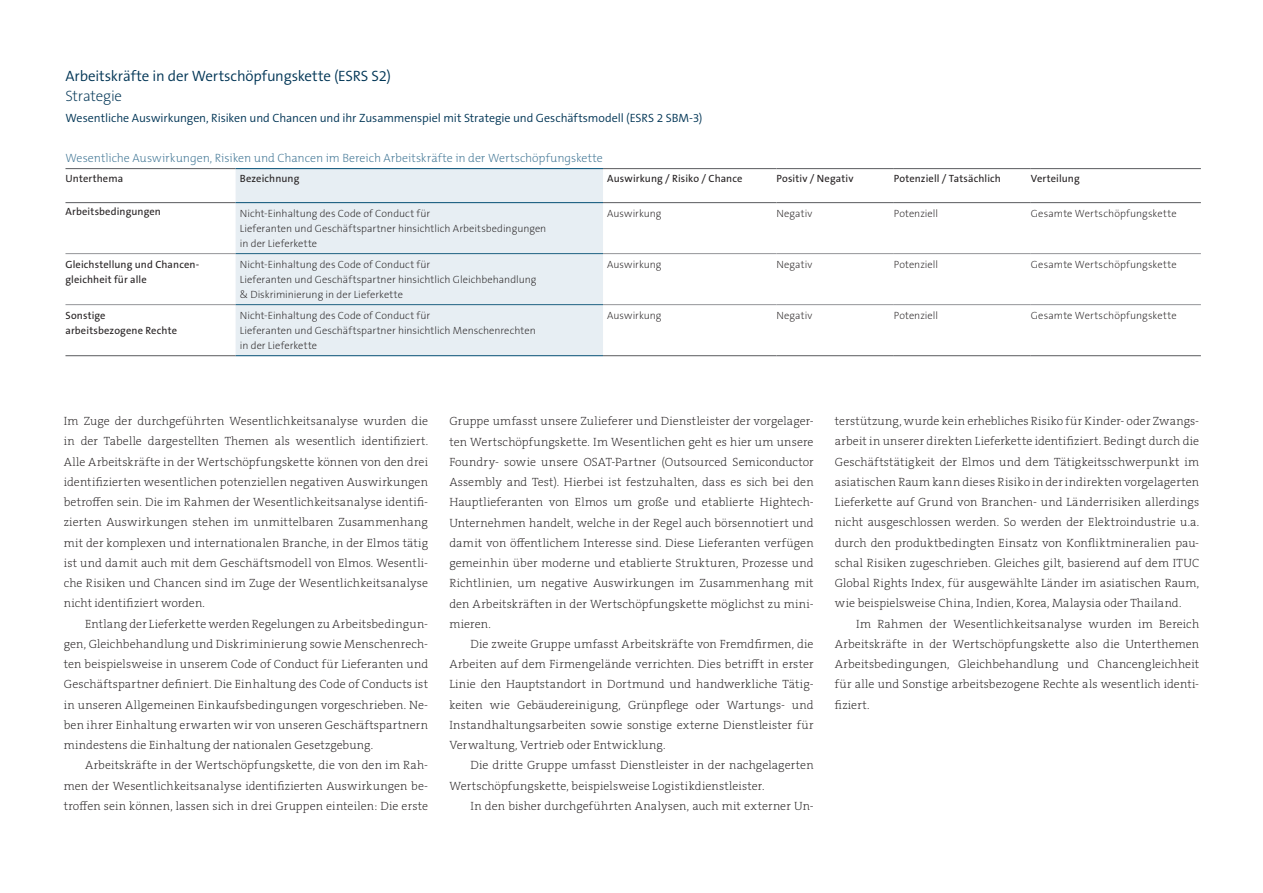
<style>
.page{position:relative;width:1263px;height:893px;background:#fff}
.page>*{position:absolute;margin:0;border:0;box-sizing:border-box;transform-origin:0 0}
.t1{font:300 15px "The Sans B W4";letter-spacing:-.01em;color:#003555}
.t2{font:200 15px "The Sans B W2";letter-spacing:-.015em;color:#003555}
.t3{font:200 12px/20.2px "The Serif B W2";letter-spacing:.01em;color:#231f20;text-align:justify}
.t4{font:300 12px "The Sans B W4";letter-spacing:-.005em;color:#003555}
.t5{font:200 12px "The Mix B W2";letter-spacing:-.005em;color:#3a7191}
.t6{font:200 10.5px/15px "The Sans B W2";letter-spacing:.005em;color:#231f20}
.t7{font:10.5px/15px "The Sans B W5 Plain";letter-spacing:.01em;color:#231f20}
</style>
<div class="page">
<div style="left:236px;top:169px;width:367px;height:186px;background:#e7eef3"></div>
<hr style="left:65px;top:253px;width:171px;height:1px;background:#939598">
<hr style="left:603px;top:253px;width:173px;height:1px;background:#939598">
<hr style="left:776px;top:253px;width:118px;height:1px;background:#939598">
<hr style="left:894px;top:253px;width:137px;height:1px;background:#939598">
<hr style="left:1031px;top:253px;width:170px;height:1px;background:#939598">
<hr style="left:65px;top:304px;width:171px;height:1px;background:#939598">
<hr style="left:603px;top:304px;width:173px;height:1px;background:#939598">
<hr style="left:776px;top:304px;width:118px;height:1px;background:#939598">
<hr style="left:894px;top:304px;width:137px;height:1px;background:#939598">
<hr style="left:1031px;top:304px;width:170px;height:1px;background:#939598">
<hr style="left:65px;top:168px;width:171px;height:1px;background:#6c6d70">
<hr style="left:603px;top:168px;width:173px;height:1px;background:#6c6d70">
<hr style="left:776px;top:168px;width:118px;height:1px;background:#6c6d70">
<hr style="left:894px;top:168px;width:137px;height:1px;background:#6c6d70">
<hr style="left:1031px;top:168px;width:170px;height:1px;background:#6c6d70">
<hr style="left:65px;top:202px;width:171px;height:1px;background:#6c6d70">
<hr style="left:603px;top:202px;width:173px;height:1px;background:#6c6d70">
<hr style="left:776px;top:202px;width:118px;height:1px;background:#6c6d70">
<hr style="left:894px;top:202px;width:137px;height:1px;background:#6c6d70">
<hr style="left:1031px;top:202px;width:170px;height:1px;background:#6c6d70">
<hr style="left:65px;top:355px;width:171px;height:1px;background:#6c6d70">
<hr style="left:603px;top:355px;width:173px;height:1px;background:#6c6d70">
<hr style="left:776px;top:355px;width:118px;height:1px;background:#6c6d70">
<hr style="left:894px;top:355px;width:137px;height:1px;background:#6c6d70">
<hr style="left:1031px;top:355px;width:170px;height:1px;background:#6c6d70">
<hr style="left:236px;top:168px;width:367px;height:1px;background:#1d6082">
<hr style="left:236px;top:202px;width:367px;height:1px;background:#1d6082">
<hr style="left:236px;top:355px;width:367px;height:1px;background:#1d6082">
<hr style="left:236px;top:253px;width:367px;height:1px;background:#1d6082">
<hr style="left:236px;top:304px;width:367px;height:1px;background:#1d6082">
<p class="t1" style="left:65px;top:66px;width:327px">Arbeitskräfte in der Wertschöpfungskette (ESRS S2)</p>
<p class="t2" style="left:65px;top:87px;width:58px">Strategie</p>
<p class="t4" style="left:65px;top:110px;width:639px">Wesentliche Auswirkungen, Risiken und Chancen und ihr Zusammenspiel mit Strategie und Geschäftsmodell (ESRS 2 SBM-3)</p>
<p class="t5" style="left:65px;top:150px;width:539px">Wesentliche Auswirkungen, Risiken und Chancen im Bereich Arbeitskräfte in der Wertschöpfungskette</p>
<p class="t7" style="left:65px;top:171px;width:59px">Unterthema</p>
<p class="t7" style="left:240px;top:171px;width:61px">Bezeichnung</p>
<p class="t7" style="left:607px;top:171px;width:137px">Auswirkung / Risiko / Chance</p>
<p class="t7" style="left:776px;top:171px;width:78px">Positiv / Negativ</p>
<p class="t7" style="left:894px;top:171px;width:109px">Potenziell / Tatsächlich</p>
<p class="t7" style="left:1031px;top:171px;width:50px">Verteilung</p>
<p class="t7" style="left:65px;top:204px;width:97px">Arbeitsbedingungen</p>
<p class="t6" style="left:240px;top:206px;width:308px">Nicht-Einhaltung des Code of Conduct für<br>Lieferanten und Geschäftspartner hinsichtlich Arbeitsbedingungen in der Lieferkette</p>
<p class="t6" style="left:607px;top:206px;width:56px">Auswirkung</p>
<p class="t6" style="left:776px;top:206px;width:37px">Negativ</p>
<p class="t6" style="left:894px;top:206px;width:46px">Potenziell</p>
<p class="t6" style="left:1031px;top:206px;width:147px">Gesamte Wertschöpfungskette</p>
<p class="t7" style="left:65px;top:257px;width:135px">Gleichstellung und Chancen&shy;gleichheit für alle</p>
<p class="t6" style="left:240px;top:257px;width:298px">Nicht-Einhaltung des Code of Conduct für<br>Lieferanten und Geschäftspartner hinsichtlich Gleichbehandlung &amp; Diskriminierung in der Lieferkette</p>
<p class="t6" style="left:607px;top:257px;width:56px">Auswirkung</p>
<p class="t6" style="left:776px;top:257px;width:37px">Negativ</p>
<p class="t6" style="left:894px;top:257px;width:46px">Potenziell</p>
<p class="t6" style="left:1031px;top:257px;width:147px">Gesamte Wertschöpfungskette</p>
<p class="t7" style="left:65px;top:308px;width:113px">Sonstige arbeitsbezogene Rechte</p>
<p class="t6" style="left:240px;top:308px;width:297px">Nicht-Einhaltung des Code of Conduct für<br>Lieferanten und Geschäftspartner hinsichtlich Menschenrechten in der Lieferkette</p>
<p class="t6" style="left:607px;top:308px;width:56px">Auswirkung</p>
<p class="t6" style="left:776px;top:308px;width:37px">Negativ</p>
<p class="t6" style="left:894px;top:308px;width:46px">Potenziell</p>
<p class="t6" style="left:1031px;top:308px;width:147px">Gesamte Wertschöpfungskette</p>
<p class="t3" style="left:64px;top:411px;width:366px">Im Zuge der durchgeführten Wesentlichkeitsanalyse wurden die in der Tabelle dargestellten Themen als wesentlich identifiziert.<br>Alle Arbeitskräfte in der Wertschöpfungskette können von den drei identifizierten wesentlichen potenziellen negativen Auswirkungen betroffen sein. Die im Rahmen der Wesentlichkeitsanalyse identifi&shy;zierten Auswirkungen stehen im unmittelbaren Zusammenhang mit der komplexen und internationalen Branche, in der Elmos tätig ist und damit auch mit dem Geschäftsmodell von Elmos. Wesentli&shy;che Risiken und Chancen sind im Zuge der Wesentlichkeitsanalyse nicht identifiziert worden.</p>
<p class="t3" style="left:64px;top:613px;width:366px;text-indent:21px">Entlang der Lieferkette werden Regelungen zu Arbeitsbedingun&shy;gen, Gleichbehandlung und Diskriminierung sowie Menschenrech&shy;ten beispielsweise in unserem Code of Conduct für Lieferanten und Geschäftspartner definiert. Die Einhaltung des Code of Conducts ist in unseren Allgemeinen Einkaufsbedingungen vorgeschrieben. Ne&shy;ben ihrer Einhaltung erwarten wir von unseren Geschäftspartnern mindestens die Einhaltung der nationalen Gesetzgebung.</p>
<p class="t3" style="left:64px;top:755px;width:366px;text-indent:21px">Arbeitskräfte in der Wertschöpfungskette, die von den im Rah&shy;men der Wesentlichkeitsanalyse identifizierten Auswirkungen be&shy;troffen sein können, lassen sich in drei Gruppen einteilen: Die erste</p>
<p class="t3" style="left:449px;top:411px;width:366px">Gruppe umfasst unsere Zulieferer und Dienstleister der vorgelager&shy;ten Wertschöpfungskette. Im Wesentlichen geht es hier um unsere Foundry- sowie unsere OSAT-Partner (Outsourced Semiconductor Assembly and Test). Hierbei ist festzuhalten, dass es sich bei den Hauptlieferanten von Elmos um große und etablierte Hightech-Unternehmen handelt, welche in der Regel auch börsennotiert und damit von öffentlichem Interesse sind. Diese Lieferanten verfügen gemeinhin über moderne und etablierte Strukturen, Prozesse und Richtlinien, um negative Auswirkungen im Zusammenhang mit den Arbeitskräften in der Wertschöpfungskette möglichst zu mini&shy;mieren.</p>
<p class="t3" style="left:449px;top:634px;width:366px;text-indent:21px">Die zweite Gruppe umfasst Arbeitskräfte von Fremdfirmen, die Arbeiten auf dem Firmengelände verrichten. Dies betrifft in erster Linie den Hauptstandort in Dortmund und handwerkliche Tätig&shy;keiten wie Gebäudereinigung, Grünpflege oder Wartungs- und Instandhaltungsarbeiten sowie sonstige externe Dienstleister für Verwaltung, Vertrieb oder Entwicklung.</p>
<p class="t3" style="left:449px;top:755px;width:366px;text-indent:21px">Die dritte Gruppe umfasst Dienstleister in der nachgelagerten<br>Wertschöpfungskette, beispielsweise Logistikdienstleister.</p>
<p class="t3" style="left:471px;top:796px;width:344px">In den bisher durchgeführten Analysen, auch mit externer Un-</p>
<p class="t3" style="left:835px;top:411px;width:366px">terstützung, wurde kein erhebliches Risiko für Kinder- oder Zwangs&shy;arbeit in unserer direkten Lieferkette identifiziert. Bedingt durch die Geschäftstätigkeit der Elmos und dem Tätigkeitsschwerpunkt im asiatischen Raum kann dieses Risiko in der indirekten vorgelagerten Lieferkette auf Grund von Branchen- und Länderrisiken allerdings nicht ausgeschlossen werden. So werden der Elektroindustrie u.a. durch den produktbedingten Einsatz von Konfliktmineralien pau&shy;schal Risiken zugeschrieben. Gleiches gilt, basierend auf dem ITUC Global Rights Index, für ausgewählte Länder im asiatischen Raum, wie beispielsweise China, Indien, Korea, Malaysia oder Thailand.</p>
<p class="t3" style="left:835px;top:613px;width:366px;text-indent:21px">Im Rahmen der Wesentlichkeitsanalyse wurden im Bereich Arbeitskräfte in der Wertschöpfungskette also die Unterthemen Arbeitsbedingungen, Gleichbehandlung und Chancengleichheit für alle und Sonstige arbeitsbezogene Rechte als wesentlich identi&shy;fiziert.</p>
</div>
